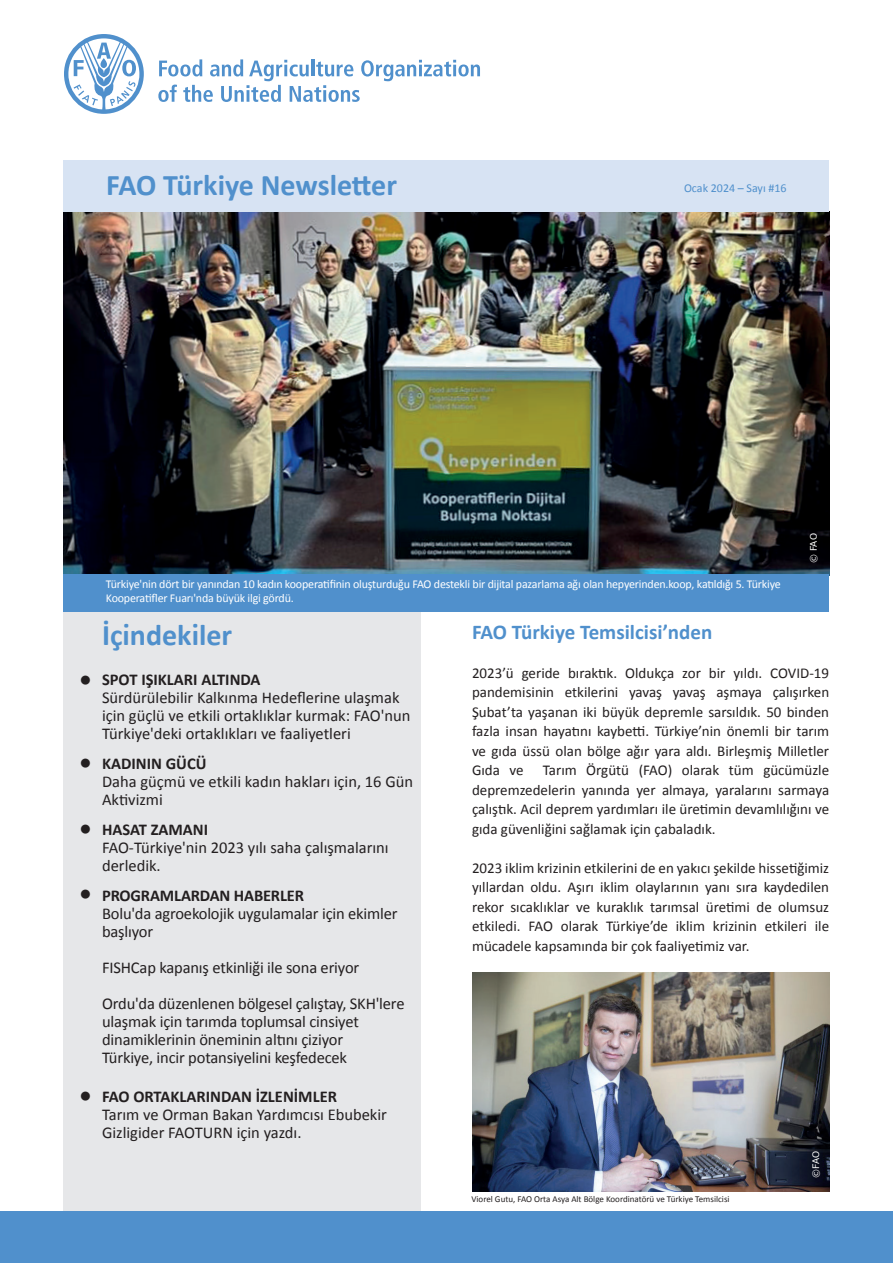
<style>
.page{position:relative;width:893px;height:1263px;background:#fff}
.page>*{position:absolute;margin:0;border:0;box-sizing:border-box;transform-origin:0 0}
.t1{font:700 30px "Calibri";color:#5090cc}
.t2{font:700 21px "Calibri";color:#5090cc}
.t3{font:700 18px "Verdana";color:#231f20}
.t4{font:16.5px/18px "Calibri";letter-spacing:-.01em;color:#231f20}
.t5{font:700 16.5px "Calibri";color:#231f20}
.t6{font:15px/19.5px "Calibri";color:#231f20;text-align:justify}
.t7{font:12px/13.5px "Calibri";letter-spacing:-.015em;color:#fff}
.t8{font:12px "Calibri";color:#5090cc}
.t9{font:9px "Calibri";color:#231f20}
.t10{font:9px "Verdana";letter-spacing:-.025em;color:#fff}
</style>
<div class="page">
<div style="left:64px;top:605px;width:357px;height:610px;background:#e6e7e9"></div>
<div style="left:0;top:1212px;width:893px;height:51px;background:#5090cc"></div>
<img style="left:64px;top:212px;width:765px;height:362px">
<div style="left:64px;top:161px;width:765px;height:51px;background:#d7e3f3"></div>
<svg style="left:158px;top:59px;width:322px;height:43px"></svg>
<svg style="left:64px;top:34px;width:80px;height:80px"></svg>
<img style="left:472px;top:972px;width:357px;height:219px">
<div style="left:64px;top:574px;width:765px;height:38px;background:#5090cc"></div>
<h1 class="t1" style="left:106px;top:163px;width:292px">FAO Türkiye Newsletter</h1>
<p class="t8" style="left:684px;top:180px;width:104px">Ocak 2024 – Sayı #16</p>
<p class="t3" style="left:79px;top:667px;width:14px">•</p>
<p class="t3" style="left:79px;top:751px;width:14px">•</p>
<p class="t3" style="left:79px;top:817px;width:14px">•</p>
<p class="t3" style="left:79px;top:882px;width:14px">•</p>
<p class="t3" style="left:79px;top:1084px;width:14px">•</p>
<p class="t7" style="left:106px;top:577px;width:676px">Türkiye'nin dört bir yanından 10 kadın kooperatifinin oluşturduğu FAO destekli bir dijital pazarlama ağı olan hepyerinden.koop, katıldığı 5. Türkiye<br>Kooperatifler Fuarı'nda büyük ilgi gördü.</p>
<p class="t10" style="left:808px;top:563px;width:32px;rotate:-90deg">© FAO</p>
<h1 class="t1" style="left:102px;top:614px;width:132px">İçindekiler</h1>
<h1 class="t1" style="left:133px;top:612px;width:12px">̇</h1>
<h1 class="t1" style="left:202px;top:612px;width:12px">̇</h1>
<p class="t5" style="left:102px;top:667px;width:160px">SPOT IŞIKLARI ALTINDA</p>
<p class="t4" style="left:102px;top:688px;width:310px">Sürdürülebilir Kalkınma Hedeflerine ulaşmak için güçlü ve etkili ortaklıklar kurmak: FAO'nun<br>Türkiye'deki ortaklıkları ve faaliyetleri</p>
<p class="t5" style="left:102px;top:751px;width:106px">KADININ GÜCÜ</p>
<p class="t4" style="left:102px;top:772px;width:313px">Daha güçmü ve etkili kadın hakları için, 16 Gün<br>Aktivizmi</p>
<p class="t5" style="left:102px;top:817px;width:108px">HASAT ZAMANI</p>
<p class="t4" style="left:102px;top:838px;width:288px">FAO-Türkiye'nin 2023 yılı saha çalışmalarını derledik.</p>
<p class="t5" style="left:102px;top:883px;width:204px">PROGRAMLARDAN HABERLER</p>
<p class="t4" style="left:102px;top:904px;width:297px">Bolu'da agroekolojik uygulamalar için ekimler başlıyor</p>
<p class="t4" style="left:102px;top:949px;width:304px;line-height:36px">FISHCap kapanış etkinliği ile sona eriyor<br>Ordu'da düzenlenen bölgesel çalıştay, SKH'lere</p>
<p class="t4" style="left:102px;top:1012px;width:258px">ulaşmak için tarımda toplumsal cinsiyet dinamiklerinin öneminin altını çiziyor<br>Türkiye, incir potansiyelini keşfedecek</p>
<p class="t5" style="left:102px;top:1084px;width:236px">FAO ORTAKLARINDAN İZLENİMLER</p>
<p class="t4" style="left:102px;top:1105px;width:286px">Tarım ve Orman Bakan Yardımcısı Ebubekir<br>Gizligider FAOTURN için yazdı.</p>
<h2 class="t2" style="left:472px;top:617px;width:242px">FAO Türkiye Temsilcisi’nden</h2>
<p class="t6" style="left:472px;top:663px;width:359px">2023’ü geride bıraktık. Oldukça zor bir yıldı. COVID-19 pandemisinin etkilerini yavaş yavaş aşmaya çalışırken Şubat’ta yaşanan iki büyük depremle sarsıldık. 50 binden fazla insan hayatını kaybetti. Türkiye’nin önemli bir tarım ve gıda üssü olan bölge ağır yara aldı. Birleşmiş Milletler Gıda ve</p>
<p class="t6" style="left:472px;top:760px;width:359px;text-indent:71px">Tarım Örgütü (FAO) olarak tüm gücümüzle depremzedelerin yanında yer almaya, yaralarını sarmaya çalıştık. Acil deprem yardımları ile üretimin devamlılığını ve gıda güvenliğini sağlamak için çabaladık.</p>
<p class="t6" style="left:472px;top:858px;width:359px">2023 iklim krizinin etkilerini de en yakıcı şekilde hissetiğimiz yıllardan oldu. Aşırı iklim olaylarının yanı sıra kaydedilen rekor sıcaklıklar ve kuraklık tarımsal üretimi de olumsuz etkiledi. FAO olarak Türkiye’de iklim krizinin etkileri ile mücadele kapsamında bir çok faaliyetimiz var.</p>
<p class="t9" style="left:471px;top:1194px;width:260px">Viorel Gutu, FAO Orta Asya Alt Bölge Koordinatörü ve Türkiye Temsilcisi</p>
<p class="t10" style="left:810px;top:1178px;width:28px;rotate:-90deg">©FAO</p>
</div>
